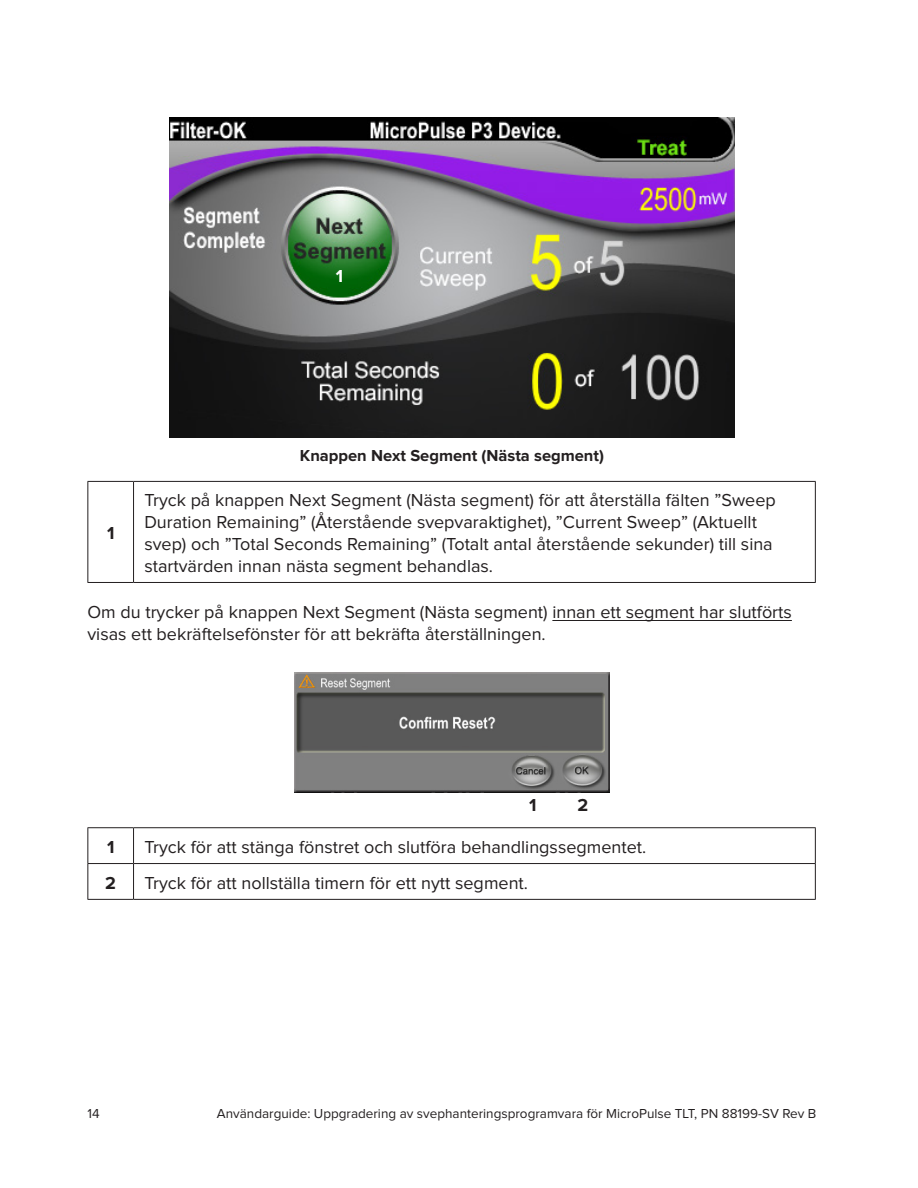
<style>
.page{position:relative;width:918px;height:1188px;background:#fff}
.page>*{position:absolute;margin:0;border:0;box-sizing:border-box;transform-origin:0 0}
.base{font:18px/21.8px "Proxima Nova";color:#231f20}
.table2{font:700 18px "Proxima Nova";color:#231f20}
.callout_num{font:700 18px "Proxima Nova";color:#231f20}
.callout_num_white{font:700 18px "Proxima Nova";color:#fff}
.image_caption{font:700 16.5px "Proxima Nova";color:#231f20}
.t1{font:13.5px "Proxima Nova";color:#231f20}
</style>
<div class="page">
<hr style="left:552px;top:620px;width:240px;height:1px;background:#231f20">
<hr style="left:87px;top:481px;width:47px;height:1px;background:#231f20">
<hr style="left:87px;top:482px;width:1px;height:100px;background:#231f20">
<hr style="left:134px;top:481px;width:682px;height:1px;background:#231f20">
<hr style="left:133px;top:482px;width:1px;height:100px;background:#231f20">
<hr style="left:815px;top:482px;width:1px;height:100px;background:#231f20">
<hr style="left:87px;top:582px;width:47px;height:1px;background:#231f20">
<hr style="left:134px;top:582px;width:682px;height:1px;background:#231f20">
<hr style="left:87px;top:827px;width:47px;height:1px;background:#231f20">
<hr style="left:87px;top:828px;width:1px;height:35px;background:#231f20">
<hr style="left:134px;top:827px;width:682px;height:1px;background:#231f20">
<hr style="left:133px;top:828px;width:1px;height:35px;background:#231f20">
<hr style="left:815px;top:828px;width:1px;height:35px;background:#231f20">
<hr style="left:87px;top:863px;width:47px;height:1px;background:#231f20">
<hr style="left:87px;top:864px;width:1px;height:35px;background:#231f20">
<hr style="left:134px;top:863px;width:682px;height:1px;background:#231f20">
<hr style="left:133px;top:864px;width:1px;height:35px;background:#231f20">
<hr style="left:815px;top:864px;width:1px;height:35px;background:#231f20">
<hr style="left:87px;top:899px;width:47px;height:1px;background:#231f20">
<hr style="left:134px;top:899px;width:682px;height:1px;background:#231f20">
<img style="left:170px;top:117px;width:564px;height:320px">
<img style="left:294px;top:673px;width:316px;height:120px">
<p class="callout_num_white" style="left:336px;top:268px;width:9px">1</p>
<p class="image_caption" style="left:300px;top:448px;width:306px">Knappen Next Segment (Nästa segment)</p>
<p class="base" style="left:144px;top:490px;width:633px">Tryck på knappen Next Segment (Nästa segment) för att återställa fälten ”Sweep Duration Remaining” (Återstående svepvaraktighet), ”Current Sweep” (Aktuellt svep) och ”Total Seconds Remaining” (Totalt antal återstående sekunder) till sina startvärden innan nästa segment behandlas.</p>
<p class="base" style="left:87px;top:602px;width:706px">Om du trycker på knappen Next Segment (Nästa segment) innan ett segment har slutförts visas ett bekräftelsefönster för att bekräfta återställningen.</p>
<p class="table2" style="left:107px;top:525px;width:9px">1</p>
<p class="callout_num" style="left:529px;top:797px;width:9px">1</p>
<p class="callout_num" style="left:578px;top:797px;width:12px">2</p>
<p class="table2" style="left:107px;top:839px;width:9px">1</p>
<p class="base" style="left:144px;top:837px;width:504px">Tryck för att stänga fönstret och slutföra behandlingssegmentet.</p>
<p class="table2" style="left:105px;top:874px;width:12px">2</p>
<p class="base" style="left:144px;top:872px;width:385px">Tryck för att nollställa timern för ett nytt segment.</p>
<p class="t1" style="left:87px;top:1108px;width:14px">14</p>
<p class="t1" style="left:217px;top:1108px;width:601px">Användarguide: Uppgradering av svephanteringsprogramvara för MicroPulse TLT, PN 88199-SV Rev B</p>
</div>
